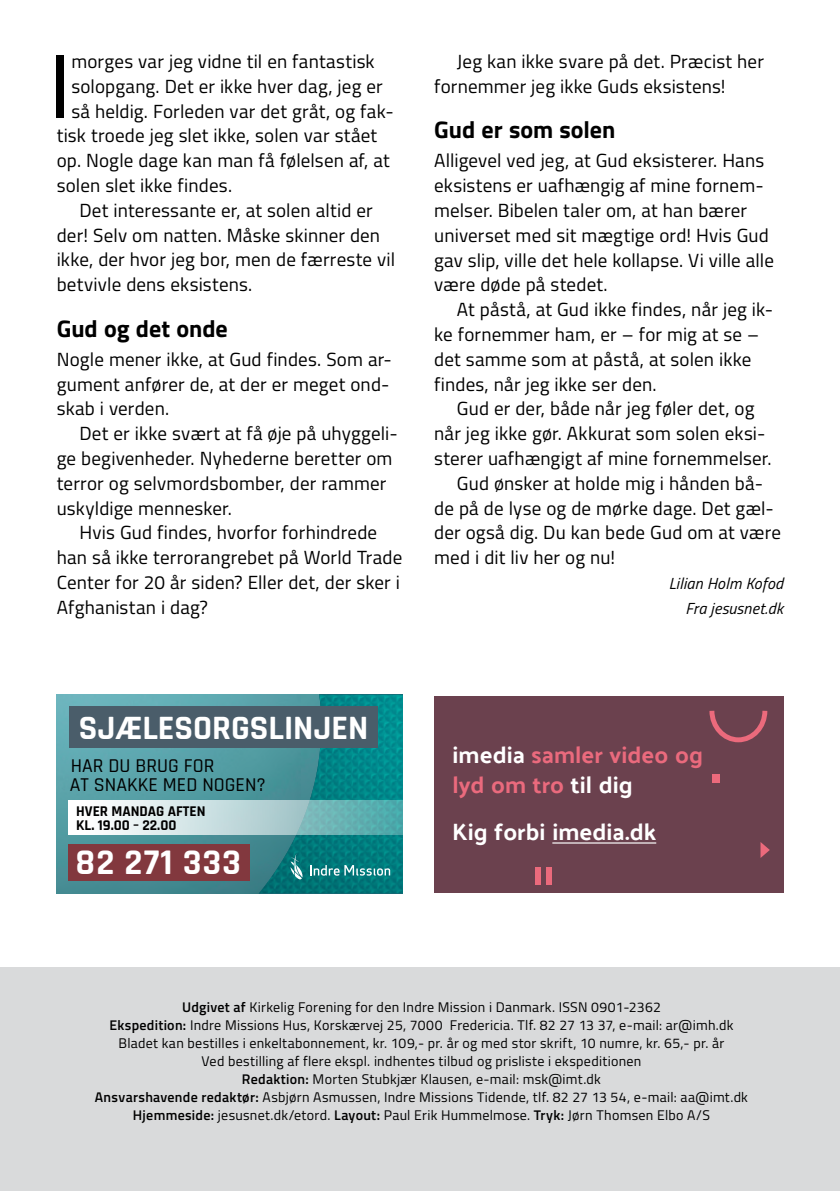
<style>
.page{position:relative;width:840px;height:1191px;background:#fff}
.page>*{position:absolute;margin:0;border:0;box-sizing:border-box;transform-origin:0 0}
.t1{font:90.6px "Titillium";color:#000}
.t2{font:700 36.4px "Rajdhani";letter-spacing:.03em;color:#fff}
.t3{font:700 34.6px "Rajdhani";color:#fff}
.t4{font:700 24px "Titillium";letter-spacing:-.005em;color:#000}
.t5{font:23.6px/30.8px "Palanquin Dark";letter-spacing:.005em;color:#ea6a7d}
.t6{font:23.6px "Palanquin Dark";color:#fff}
.t7{font:500 19.8px/19.2px "Rajdhani";color:#000}
.t8{font:19px/24.8px "Titillium";letter-spacing:.005em;color:#000}
.t9{font:italic 16px/24.8px "Titillium";letter-spacing:.01em;color:#000;text-align:right}
.t10{font:700 15px/13.8px "Rajdhani";color:#000}
.t11{font:14px/18px "Titillium";letter-spacing:.02em;color:#000;text-align:center}
.s1{color:#fff}
.s2{font-weight:600}
</style>
<div class="page">
<div style="left:0;top:967px;width:839px;height:224px;background:#d9dadb"></div>
<img style="left:57px;top:694px;width:150px;height:199px">
<svg style="left:207px;top:694px;width:196px;height:199px;background:#23898d"></svg>
<div style="left:69px;top:706px;width:308px;height:42px;background:#4a5d6a"></div>
<svg style="left:69px;top:800px;width:334px;height:34px"></svg>
<div style="left:69px;top:844px;width:180px;height:37px;background:#82383e"></div>
<div style="left:434px;top:696px;width:348px;height:197px;background:#6b414e"></div>
<hr style="left:552px;top:842px;width:104px;height:1px;background:#fff">
<svg style="left:709px;top:710px;width:59px;height:33px"></svg>
<svg style="left:760px;top:842px;width:9px;height:16px"></svg>
<div style="left:711px;top:775px;width:8px;height:8px;background:#eb6a7c"></div>
<div style="left:535px;top:866px;width:5px;height:18px;background:#eb6a7c"></div>
<div style="left:546px;top:866px;width:5px;height:18px;background:#eb6a7c"></div>
<h1 class="t1" style="left:49px;top:20px;width:24px">I</h1>
<p class="t8" style="left:71px;top:48px;width:305px">morges var jeg vidne til en fantastisk</p>
<p class="t8" style="left:71px;top:73px;width:313px">solopgang. Det er ikke hver dag, jeg er</p>
<p class="t8" style="left:71px;top:98px;width:323px">så heldig. Forleden var det gråt, og fak-</p>
<p class="t8" style="left:57px;top:122px;width:322px">tisk troede jeg slet ikke, solen var stået</p>
<p class="t8" style="left:57px;top:147px;width:334px">op. Nogle dage kan man få følelsen af, at</p>
<p class="t8" style="left:57px;top:172px;width:177px">solen slet ikke findes.</p>
<p class="t8" style="left:79px;top:197px;width:294px">Det interessante er, at solen altid er</p>
<p class="t8" style="left:57px;top:222px;width:325px">der! Selv om natten. Måske skinner den</p>
<p class="t8" style="left:57px;top:246px;width:340px">ikke, der hvor jeg bor, men de færreste vil</p>
<p class="t8" style="left:57px;top:271px;width:197px">betvivle dens eksistens.</p>
<p class="t4" style="left:57px;top:310px;width:172px">Gud og det onde</p>
<p class="t8" style="left:57px;top:346px;width:336px">Nogle mener ikke, at Gud findes. Som ar&shy;gument anfører de, at der er meget ond&shy;skab i verden.</p>
<p class="t8" style="left:57px;top:420px;width:342px;text-indent:23px">Det er ikke svært at få øje på uhyggeli&shy;ge begivenheder. Nyhederne beretter om terror og selvmordsbomber, der rammer uskyldige mennesker.</p>
<p class="t8" style="left:57px;top:519px;width:347px;text-indent:23px">Hvis Gud findes, hvorfor forhindrede han så ikke terrorangrebet på World Trade Center for 20 år siden? Eller det, der sker i Afghanistan i dag?</p>
<p class="t8" style="left:434px;top:48px;width:331px;text-indent:23px">Jeg kan ikke svare på det. Præcist her fornemmer jeg ikke Guds eksistens!</p>
<p class="t4" style="left:434px;top:112px;width:182px">Gud er som solen</p>
<p class="t8" style="left:434px;top:147px;width:341px">Alligevel ved jeg, at Gud eksisterer. Hans eksistens er uafhængig af mine fornem&shy;melser. Bibelen taler om, at han bærer universet med sit mægtige ord! Hvis Gud gav slip, ville det hele kollapse. Vi ville alle være døde på stedet.</p>
<p class="t8" style="left:434px;top:296px;width:340px;text-indent:23px">At påstå, at Gud ikke findes, når jeg ik&shy;ke fornemmer ham, er – for mig at se – det samme som at påstå, at solen ikke findes, når jeg ikke ser den.</p>
<p class="t8" style="left:456px;top:395px;width:299px">Gud er der, både når jeg føler det, og</p>
<p class="t8" style="left:434px;top:420px;width:332px">når jeg ikke gør. Akkurat som solen eksi-</p>
<p class="t8" style="left:434px;top:445px;width:338px">sterer uafhængigt af mine fornemmelser.</p>
<p class="t8" style="left:456px;top:470px;width:307px">Gud ønsker at holde mig i hånden bå-</p>
<p class="t8" style="left:434px;top:494px;width:341px">de på de lyse og de mørke dage. Det gæl-</p>
<p class="t8" style="left:434px;top:519px;width:348px">der også dig. Du kan bede Gud om at være</p>
<p class="t8" style="left:434px;top:544px;width:182px">med i dit liv her og nu!</p>
<p class="t9" style="left:668px;top:570px;width:116px">Lilian Holm Kofod<br>Fra jesusnet.dk</p>
<h3 class="t3" style="left:79px;top:707px;width:291px">SJÆLESORGSLINJEN</h3>
<p class="t7" style="left:70px;top:756px;width:197px">HAR DU BRUG FOR<br>AT SNAKKE MED NOGEN?</p>
<p class="t10" style="left:76px;top:804px;width:131px">HVER MANDAG AFTEN<br>KL. 19.00 – 22.00</p>
<h2 class="t2" style="left:75px;top:840px;width:167px">82 271 333</h2>
<p class="t5" style="left:452px;top:739px;width:252px"><span class="s1">imedia</span> samler video og lyd om tro <span class="s1">til dig</span></p>
<p class="t6" style="left:452px;top:818px;width:205px">Kig forbi imedia.dk</p>
<p class="t11" style="left:95px;top:997px;width:654px"><span class="s2">Udgivet af</span> Kirkelig Forening for den Indre Mission i Danmark. ISSN 0901-2362<br><span class="s2">Ekspedition:</span> Indre Missions Hus, Korskærvej 25, 7000 Fredericia. Tlf. 82 27 13 37, e-mail: ar@imh.dk Bladet kan bestilles i enkeltabonnement, kr. 109,- pr. år og med stor skrift, 10 numre, kr. 65,- pr. år<br>Ved bestilling af flere ekspl. indhentes tilbud og prisliste i ekspeditionen<br><span class="s2">Redaktion:</span> Morten Stubkjær Klausen, e-mail: msk@imt.dk<br><span class="s2">Ansvarshavende redaktør:</span> Asbjørn Asmussen, Indre Missions Tidende, tlf. 82 27 13 54, e-mail: aa@imt.dk <span class="s2">Hjemmeside:</span> jesusnet.dk/etord. <span class="s2">Layout:</span> Paul Erik Hummelmose. <span class="s2">Tryk:</span> Jørn Thomsen Elbo A/S</p>
</div>
